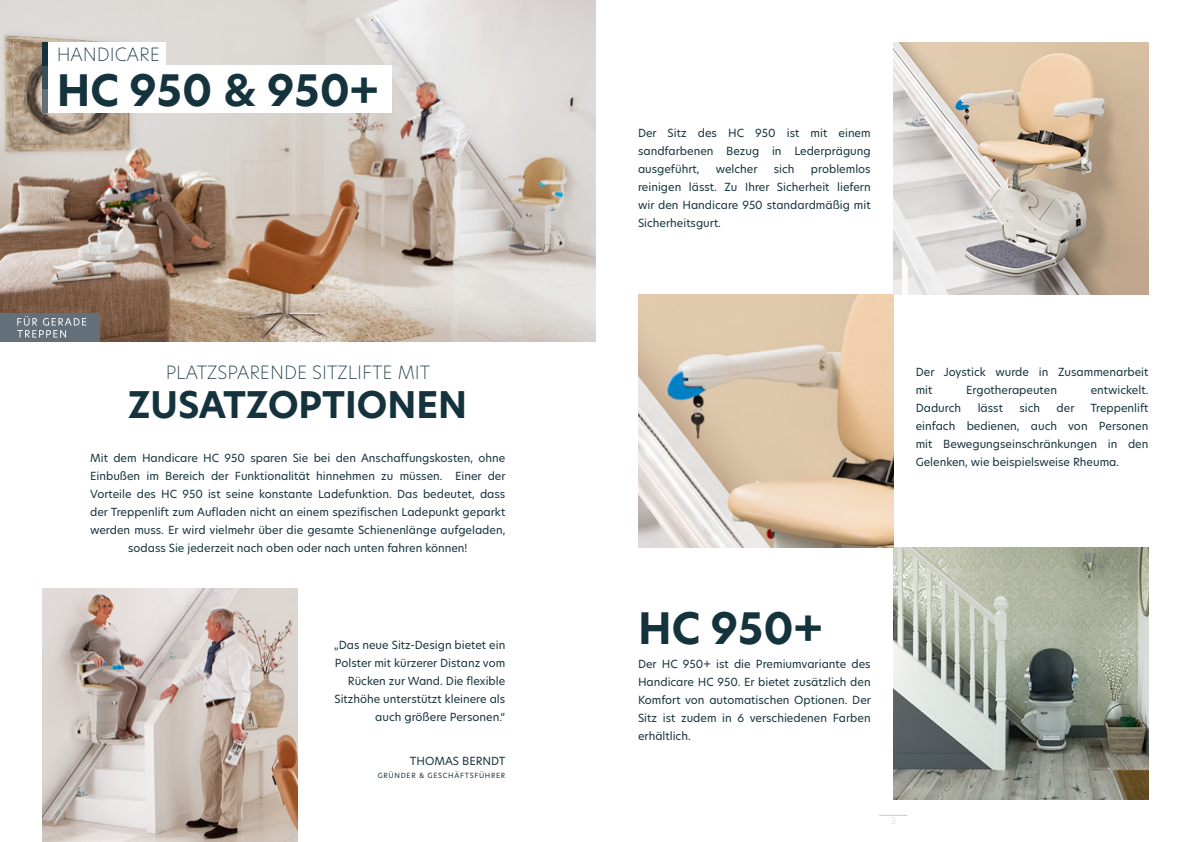
<style>
.page{position:relative;width:1191px;height:842px;background:#fff}
.page>*{position:absolute;margin:0;border:0;box-sizing:border-box;transform-origin:0 0}
.t1{font:700 42.5px "Hero New";color:#15333d}
.t2{font:700 36px "Hero New";color:#15333d}
.t3{font:200 18px "Hero New";color:#15333d}
.t4{font:11px/18px "Hero New";color:#15333d;text-align:justify}
.t5{font:200 9px "Hero New";color:#c6c8cd}
.t6{font:7px "Hero New";letter-spacing:.1em;color:#15333d}
</style>
<div class="page">
<img style="left:0;top:0;width:595px;height:342px">
<div style="left:48px;top:43px;width:118px;height:22px;background:#fff"></div>
<div style="left:48px;top:65px;width:343px;height:47px;background:#fff"></div>
<img style="left:43px;top:589px;width:255px;height:253px">
<svg style="left:879px;top:815px;width:28px;height:1px"></svg>
<img style="left:893px;top:43px;width:255px;height:252px">
<img style="left:893px;top:547px;width:255px;height:252px">
<img style="left:638px;top:295px;width:255px;height:252px">
<div style="left:0;top:313px;width:100px;height:29px;background:#647079"></div>
<svg style="left:17px;top:316px;width:69px;height:21px"></svg>
<div style="left:43px;top:89px;width:5px;height:23px;background:#647079"></div>
<div style="left:43px;top:66px;width:5px;height:23px;background:#3a4e58"></div>
<div style="left:43px;top:43px;width:5px;height:23px;background:#15333d"></div>
<h3 class="t3" style="left:57px;top:42px;width:105px">HANDICARE</h3>
<h1 class="t1" style="left:57px;top:62px;width:324px">HC 950 &amp; 950+</h1>
<h3 class="t3" style="left:166px;top:360px;width:266px">PLATZSPARENDE SITZLIFTE MIT</h3>
<h2 class="t2" style="left:128px;top:380px;width:340px">ZUSATZOPTIONEN</h2>
<p class="t4" style="left:90px;top:448px;width:417px;text-align:center">Mit dem Handicare HC 950 sparen Sie bei den Anschaffungskosten, ohne Einbußen im Bereich der Funktionalität hinnehmen zu müssen. Einer der Vorteile des HC 950 ist seine konstante Ladefunktion. Das bedeutet, dass der Treppenlift zum Aufladen nicht an einem spezifischen Ladepunkt geparkt werden muss. Er wird vielmehr über die gesamte Schienenlänge aufgeladen, sodass Sie jederzeit nach oben oder nach unten fahren können!</p>
<p class="t4" style="left:334px;top:635px;width:173px;text-align:right">„Das neue Sitz-Design bietet ein<br>Polster mit kürzerer Distanz vom<br>Rücken zur Wand. Die flexible<br>Sitzhöhe unterstützt kleinere als auch größere Personen.“</p>
<p class="t4" style="left:410px;top:752px;width:97px">THOMAS BERNDT</p>
<p class="t6" style="left:378px;top:770px;width:129px">GRÜNDER &amp; GESCHÄFTSFÜHRER</p>
<p class="t4" style="left:638px;top:124px;width:234px">Der Sitz des HC 950 ist mit einem sandfarbenen Bezug in Lederprägung ausgeführt,</p>
<p class="t4" style="left:638px;top:160px;width:234px;text-indent:173px">problemlos reinigen lässt. Zu Ihrer Sicherheit liefern wir den Handicare 950 standardmäßig mit Sicherheitsgurt.</p>
<p class="t4" style="left:715px;top:160px;width:43px">welcher</p>
<p class="t4" style="left:773px;top:160px;width:22px">sich</p>
<p class="t4" style="left:915px;top:362px;width:234px">Der Joystick wurde in Zusammenarbeit mit</p>
<p class="t4" style="left:966px;top:380px;width:92px">Ergotherapeuten</p>
<p class="t4" style="left:1090px;top:380px;width:59px">entwickelt.</p>
<p class="t4" style="left:915px;top:398px;width:234px;text-indent:175px">Treppenlift einfach bedienen, auch von Personen mit Bewegungseinschränkungen in den Gelenken, wie beispielsweise Rheuma.</p>
<p class="t4" style="left:915px;top:398px;width:47px">Dadurch</p>
<p class="t4" style="left:977px;top:398px;width:27px">lässt</p>
<p class="t4" style="left:1019px;top:398px;width:22px">sich</p>
<p class="t4" style="left:1056px;top:398px;width:19px">der</p>
<h1 class="t1" style="left:638px;top:599px;width:186px">HC 950+</h1>
<p class="t4" style="left:638px;top:654px;width:234px">Der HC 950+ ist die Premiumvariante des Handicare HC 950. Er bietet zusätzlich den Komfort von automatischen Optionen. Der Sitz ist zudem in 6 verschiedenen Farben erhältlich.</p>
<p class="t5" style="left:890px;top:815px;width:7px">3</p>
</div>
